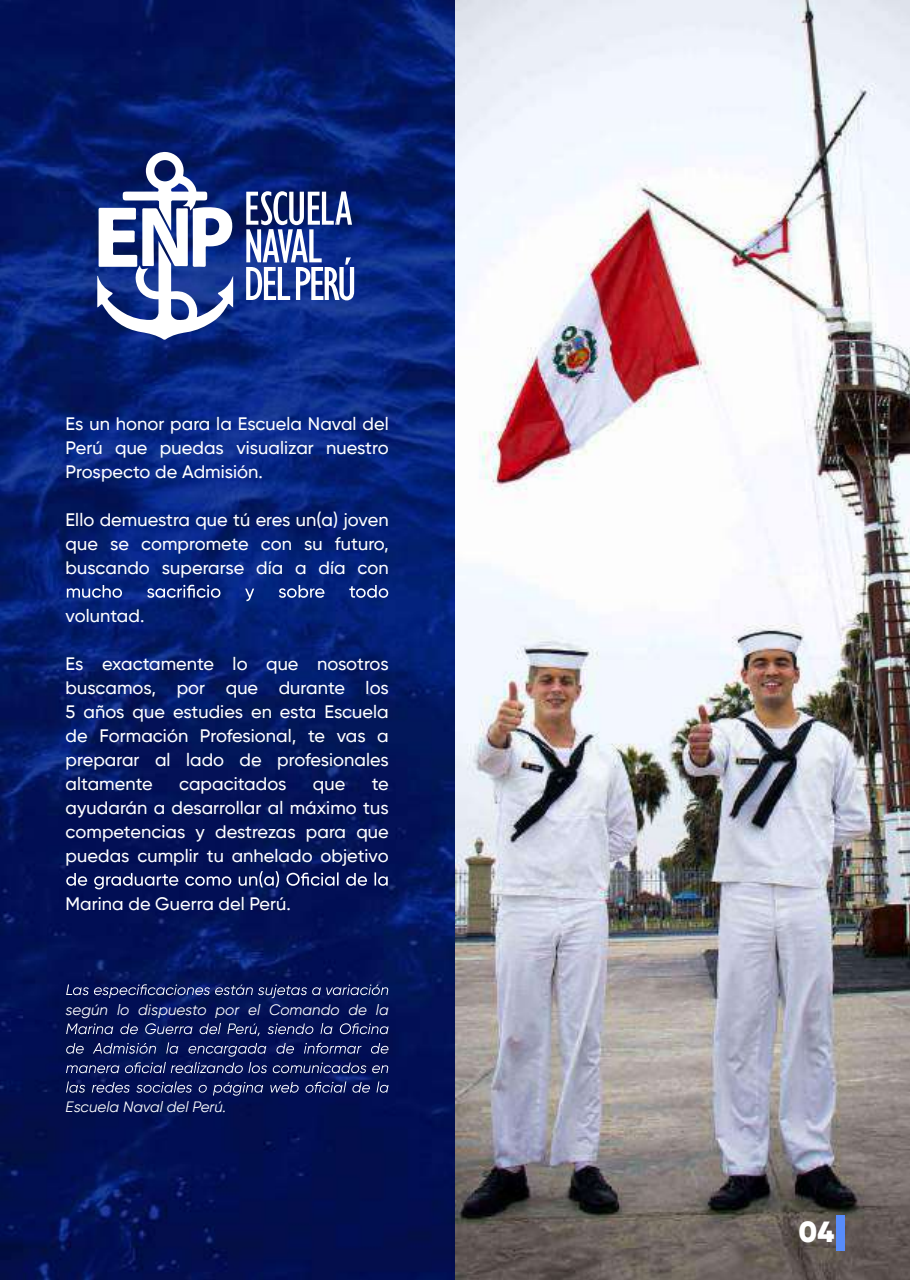
<style>
.page{position:relative;width:910px;height:1280px;background:#fff}
.page>*{position:absolute;margin:0;border:0;box-sizing:border-box;transform-origin:0 0}
.t1{font:900 29.1px "Gilroy";color:#fff}
.t2{font:500 18px/24px "Gilroy";letter-spacing:.005em;color:#fff;text-align:justify}
.t3{font:italic 15px "Gilroy";letter-spacing:.005em;color:#fff}
</style>
<div class="page">
<img style="left:0;top:0;width:443px;height:1280px">
<img style="left:443px;top:0;width:12px;height:1280px">
<img style="left:455px;top:0;width:455px;height:1280px">
<div style="left:837px;top:1215px;width:8px;height:36px;background:#588cfa"></div>
<svg style="left:67px;top:585px;width:321px;height:16px;background:#2d4792"></svg>
<svg style="left:66px;top:871px;width:322px;height:18px;background:#343e76"></svg>
<svg style="left:246px;top:191px;width:108px;height:109px"></svg>
<svg style="left:97px;top:151px;width:136px;height:189px"></svg>
<svg style="left:66px;top:984px;width:322px;height:14px;background:#2d3a73"></svg>
<svg style="left:66px;top:1023px;width:323px;height:13px;background:#2d3971"></svg>
<svg style="left:66px;top:1042px;width:323px;height:31px;background:#25316b"></svg>
<svg style="left:66px;top:1081px;width:323px;height:15px;background:#28336d"></svg>
<p class="t2" style="left:66px;top:411px;width:325px">Es un honor para la Escuela Naval del Perú que puedas visualizar nuestro Prospecto de Admisión.</p>
<p class="t2" style="left:66px;top:507px;width:325px">Ello demuestra que tú eres un(a) joven que se compromete con su futuro, buscando superarse día a día con</p>
<p class="t2" style="left:66px;top:603px;width:80px">voluntad.</p>
<p class="t2" style="left:66px;top:651px;width:325px">Es exactamente lo que nosotros buscamos, por que durante los 5 años que estudies en esta Escuela de Formación Profesional, te vas a preparar al lado de profesionales altamente</p>
<p class="t2" style="left:179px;top:771px;width:109px">capacitados</p>
<p class="t2" style="left:313px;top:771px;width:34px">que</p>
<p class="t2" style="left:66px;top:771px;width:325px;text-indent:306px">te ayudarán a desarrollar al máximo tus competencias y destrezas para que puedas cumplir tu anhelado objetivo</p>
<p class="t2" style="left:66px;top:891px;width:227px">Marina de Guerra del Perú.</p>
<p class="t3" style="left:66px;top:1000px;width:325px">según lo dispuesto por el Comando de la</p>
<p class="t3" style="left:66px;top:1097px;width:162px">Escuela Naval del Perú.</p>
<h1 class="t1" style="left:799px;top:1213px;width:37px">04</h1>
</div>
